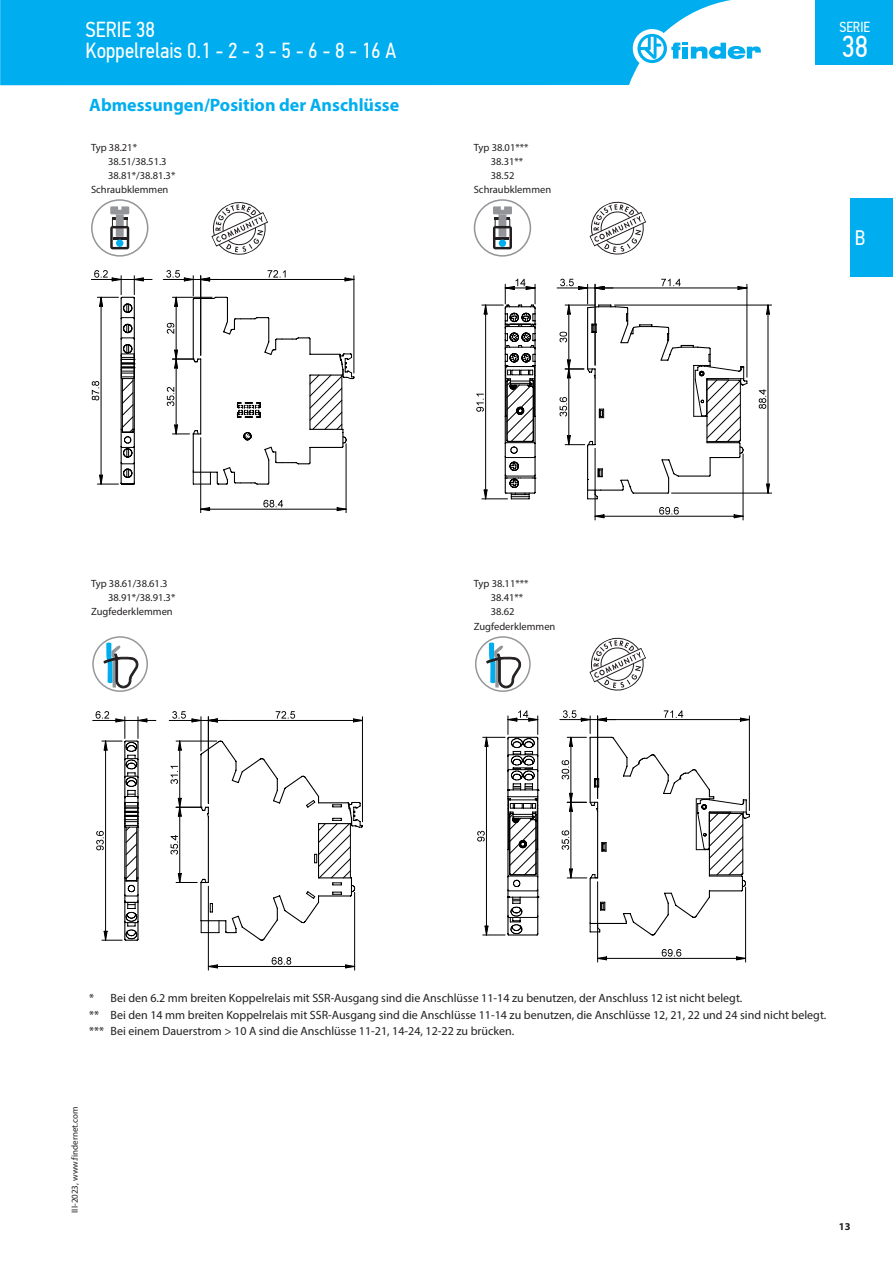
<style>
.page{position:relative;width:893px;height:1263px;background:#fff}
.page>*{position:absolute;margin:0;border:0;box-sizing:border-box;transform-origin:0 0}
.t1{font:30.3px "PF Din Text Cond Pro";color:#fff}
.t2{font:21.75px/21px "PF Din Text Cond Pro";color:#fff}
.t3{font:21px "PF Din Text Cond Pro";color:#fff}
.t4{font:700 18px "Myriad Pro";color:#00aeef}
.t5{font:14.55px "PF Din Text Cond Pro";color:#fff}
.t6{font:12px/16.2px "Myriad Pro";color:#231f20}
.t7{font:10.5px "Myriad Pro";color:#231f20}
.t8{font:700 10.5px "Myriad Pro";color:#231f20}
.t9{font:9px "Myriad Pro";color:#231f20}
</style>
<div class="page">
<div style="left:850px;top:198px;width:43px;height:78px;background:#00aeef"></div>
<div style="left:91px;top:199px;width:57px;height:58px;border:2px solid #939598;border-radius:50%"></div>
<svg style="left:110px;top:206px;width:19px;height:43px"></svg>
<hr style="left:91px;top:279px;width:61px;height:1px;background:#000001">
<svg style="left:92px;top:270px;width:51px;height:215px"></svg>
<hr style="left:101px;top:297px;width:1px;height:187px;background:#000001">
<hr style="left:163px;top:279px;width:56px;height:1px;background:#000001">
<svg style="left:166px;top:270px;width:189px;height:215px"></svg>
<hr style="left:176px;top:297px;width:1px;height:62px;background:#000001">
<hr style="left:200px;top:438px;width:1px;height:75px;background:#000001">
<hr style="left:346px;top:444px;width:1px;height:69px;background:#000001">
<svg style="left:263px;top:500px;width:20px;height:7px"></svg>
<svg style="left:200px;top:507px;width:10px;height:4px"></svg>
<svg style="left:337px;top:507px;width:9px;height:4px"></svg>
<hr style="left:201px;top:509px;width:145px;height:1px;background:#000001">
<div style="left:474px;top:199px;width:57px;height:58px;border:2px solid #939598;border-radius:50%"></div>
<svg style="left:493px;top:206px;width:19px;height:43px"></svg>
<svg style="left:476px;top:279px;width:60px;height:221px"></svg>
<hr style="left:485px;top:305px;width:1px;height:194px;background:#000001">
<hr style="left:557px;top:288px;width:56px;height:1px;background:#000001">
<svg style="left:559px;top:279px;width:189px;height:220px"></svg>
<hr style="left:595px;top:288px;width:152px;height:1px;background:#000001">
<hr style="left:595px;top:448px;width:1px;height:72px;background:#000001">
<hr style="left:743px;top:454px;width:1px;height:66px;background:#000001">
<svg style="left:659px;top:507px;width:20px;height:7px"></svg>
<svg style="left:595px;top:515px;width:9px;height:3px"></svg>
<svg style="left:734px;top:515px;width:9px;height:3px"></svg>
<hr style="left:595px;top:516px;width:148px;height:1px;background:#000001">
<hr style="left:614px;top:305px;width:158px;height:1px;background:#000001">
<hr style="left:671px;top:493px;width:101px;height:1px;background:#000001">
<svg style="left:759px;top:389px;width:7px;height:20px"></svg>
<svg style="left:766px;top:305px;width:4px;height:9px"></svg>
<svg style="left:766px;top:484px;width:4px;height:9px"></svg>
<hr style="left:768px;top:305px;width:1px;height:188px;background:#000001">
<svg style="left:589px;top:201px;width:57px;height:54px"></svg>
<svg style="left:93px;top:637px;width:54px;height:54px"></svg>
<div style="left:92px;top:636px;width:56px;height:56px;border:1px solid #939598;border-radius:50%"></div>
<svg style="left:103px;top:642px;width:36px;height:47px"></svg>
<hr style="left:93px;top:720px;width:63px;height:1px;background:#000001">
<svg style="left:96px;top:711px;width:267px;height:230px"></svg>
<hr style="left:179px;top:741px;width:1px;height:66px;background:#000001">
<hr style="left:208px;top:886px;width:1px;height:84px;background:#000001">
<hr style="left:354px;top:892px;width:1px;height:78px;background:#000001">
<svg style="left:272px;top:957px;width:19px;height:8px"></svg>
<svg style="left:208px;top:965px;width:10px;height:3px"></svg>
<svg style="left:345px;top:965px;width:10px;height:3px"></svg>
<hr style="left:208px;top:966px;width:147px;height:1px;background:#000001">
<svg style="left:476px;top:637px;width:54px;height:54px"></svg>
<div style="left:475px;top:636px;width:56px;height:56px;border:1px solid #939598;border-radius:50%"></div>
<svg style="left:486px;top:642px;width:36px;height:47px"></svg>
<svg style="left:477px;top:710px;width:62px;height:226px"></svg>
<hr style="left:486px;top:737px;width:1px;height:198px;background:#000001">
<hr style="left:560px;top:719px;width:55px;height:1px;background:#000001">
<svg style="left:562px;top:710px;width:188px;height:226px"></svg>
<hr style="left:571px;top:802px;width:1px;height:76px;background:#000001">
<hr style="left:597px;top:882px;width:1px;height:80px;background:#000001">
<hr style="left:745px;top:887px;width:1px;height:75px;background:#000001">
<svg style="left:662px;top:949px;width:19px;height:7px"></svg>
<svg style="left:597px;top:957px;width:10px;height:3px"></svg>
<svg style="left:736px;top:957px;width:10px;height:3px"></svg>
<hr style="left:598px;top:958px;width:148px;height:1px;background:#000001">
<svg style="left:589px;top:637px;width:57px;height:54px"></svg>
<svg style="left:211px;top:202px;width:57px;height:53px"></svg>
<svg style="left:0;top:0;width:837px;height:85px;fill:#00aeef"></svg>
<div style="left:633px;top:29px;width:38px;height:39px;background:#fff;border-radius:50%"></div>
<svg style="left:637px;top:34px;width:125px;height:29px"></svg>
<div style="left:816px;top:0;width:77px;height:64px;background:#00aeef"></div>
<h2 class="t2" style="left:85px;top:19px;width:312px">SERIE 38<br>Koppelrelais 0.1 - 2 - 3 - 5 - 6 - 8 - 16 A</h2>
<h3 class="t4" style="left:89px;top:93px;width:311px">Abmessungen/Position der Anschlüsse</h3>
<p class="t7" style="left:91px;top:141px;width:48px">Typ 38.21*</p>
<p class="t7" style="left:108px;top:155px;width:60px">38.51/38.51.3</p>
<p class="t7" style="left:108px;top:169px;width:69px">38.81*/38.81.3*</p>
<p class="t7" style="left:91px;top:183px;width:79px">Schraubklemmen</p>
<p class="t7" style="left:474px;top:141px;width:56px">Typ 38.01***</p>
<p class="t7" style="left:491px;top:155px;width:34px">38.31**</p>
<p class="t7" style="left:491px;top:169px;width:25px">38.52</p>
<p class="t7" style="left:474px;top:183px;width:79px">Schraubklemmen</p>
<p class="t7" style="left:91px;top:577px;width:78px">Typ 38.61/38.61.3</p>
<p class="t7" style="left:108px;top:591px;width:69px">38.91*/38.91.3*</p>
<p class="t7" style="left:91px;top:605px;width:83px">Zugfederklemmen</p>
<p class="t7" style="left:474px;top:577px;width:56px">Typ 38.11***</p>
<p class="t7" style="left:491px;top:591px;width:34px">38.41**</p>
<p class="t7" style="left:491px;top:605px;width:25px">38.62</p>
<p class="t7" style="left:474px;top:620px;width:83px">Zugfederklemmen</p>
<p class="t5" style="left:839px;top:19px;width:32px">SERIE</p>
<h1 class="t1" style="left:841px;top:28px;width:28px">38</h1>
<h3 class="t3" style="left:855px;top:225px;width:12px">B</h3>
<p class="t6" style="left:89px;top:990px;width:739px">* Bei den 6.2 mm breiten Koppelrelais mit SSR-Ausgang sind die Anschlüsse 11-14 zu benutzen, der Anschluss 12 ist nicht belegt.<br>** Bei den 14 mm breiten Koppelrelais mit SSR-Ausgang sind die Anschlüsse 11-14 zu benutzen, die Anschlüsse 12, 21, 22 und 24 sind nicht belegt. *** Bei einem Dauerstrom &gt; 10 A sind die Anschlüsse 11-21, 14-24, 12-22 zu brücken.</p>
<p class="t9" style="left:69px;top:1213px;width:108px;rotate:-90deg">III-2023, www.findernet.com</p>
<p class="t8" style="left:839px;top:1219px;width:13px">13</p>
</div>
